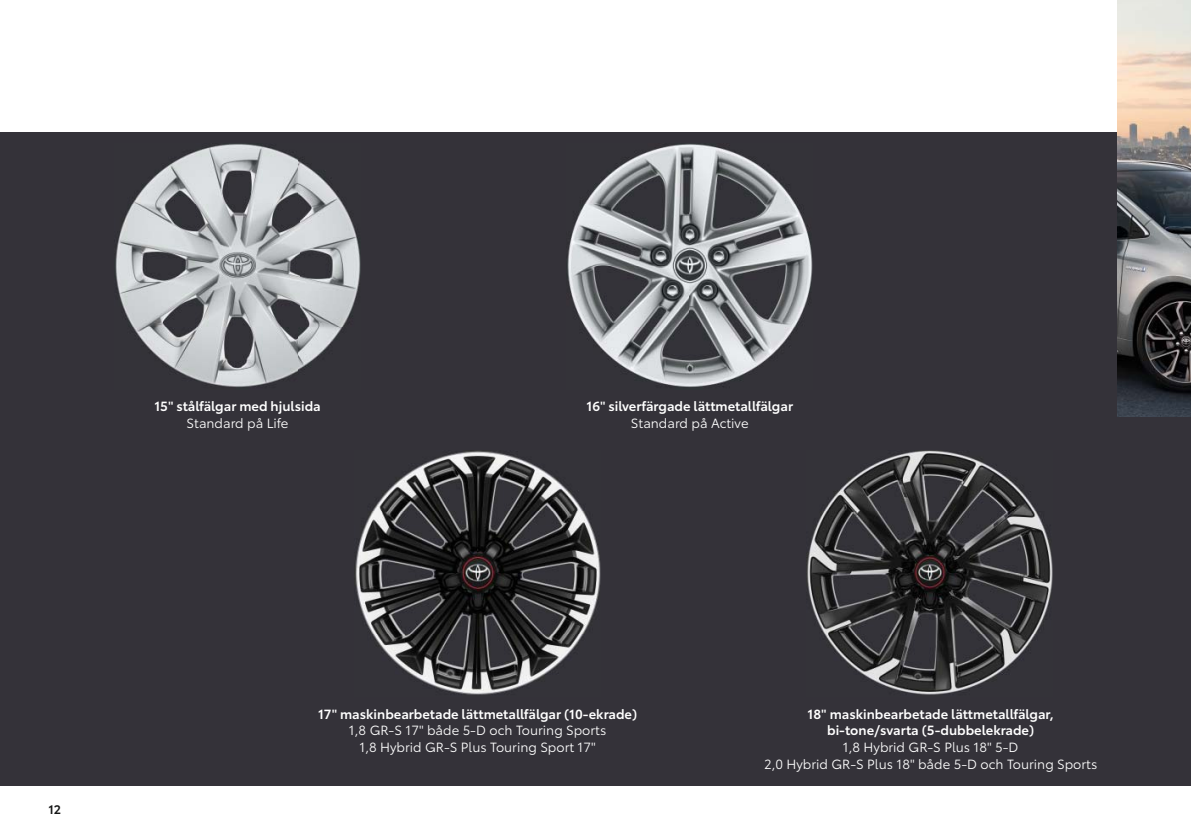
<style>
.page{position:relative;width:1191px;height:834px;background:#fff}
.page>*{position:absolute;margin:0;border:0;box-sizing:border-box;transform-origin:0 0}
.t1{font:600 13.12px/16.8px "Toyota Type";color:#fff;text-align:center}
.t2{font:13.12px/16.8px "Toyota Type";color:#fff;text-align:center}
.t3{font:600 12.25px "Toyota Type";color:#151616}
</style>
<div class="page">
<div style="left:0;top:132px;width:1191px;height:653px;background:#343239"></div>
<img style="left:115px;top:143px;width:245px;height:244px">
<img style="left:567px;top:144px;width:246px;height:243px">
<img style="left:355px;top:451px;width:245px;height:244px">
<img style="left:807px;top:450px;width:245px;height:245px">
<img style="left:1117px;top:0;width:74px;height:417px">
<p class="t1" style="left:154px;top:399px;width:168px">15" stålfälgar med hjulsida</p>
<p class="t2" style="left:187px;top:416px;width:103px">Standard på Life</p>
<p class="t1" style="left:586px;top:399px;width:208px">16" silverfärgade lättmetallfälgar</p>
<p class="t2" style="left:631px;top:416px;width:119px">Standard på Active</p>
<p class="t3" style="left:48px;top:804px;width:14px">12</p>
<p class="t1" style="left:318px;top:706px;width:321px">17" maskinbearbetade lättmetallfälgar (10-ekrade)</p>
<p class="t2" style="left:349px;top:723px;width:259px">1,8 GR-S 17" både 5-D och Touring Sports<br>1,8 Hybrid GR-S Plus Touring Sport 17"</p>
<p class="t1" style="left:807px;top:706px;width:248px">18" maskinbearbetade lättmetallfälgar, bi-tone/svarta (5-dubbelekrade)</p>
<p class="t2" style="left:764px;top:740px;width:335px">1,8 Hybrid GR-S Plus 18" 5-D<br>2,0 Hybrid GR-S Plus 18" både 5-D och Touring Sports</p>
</div>
